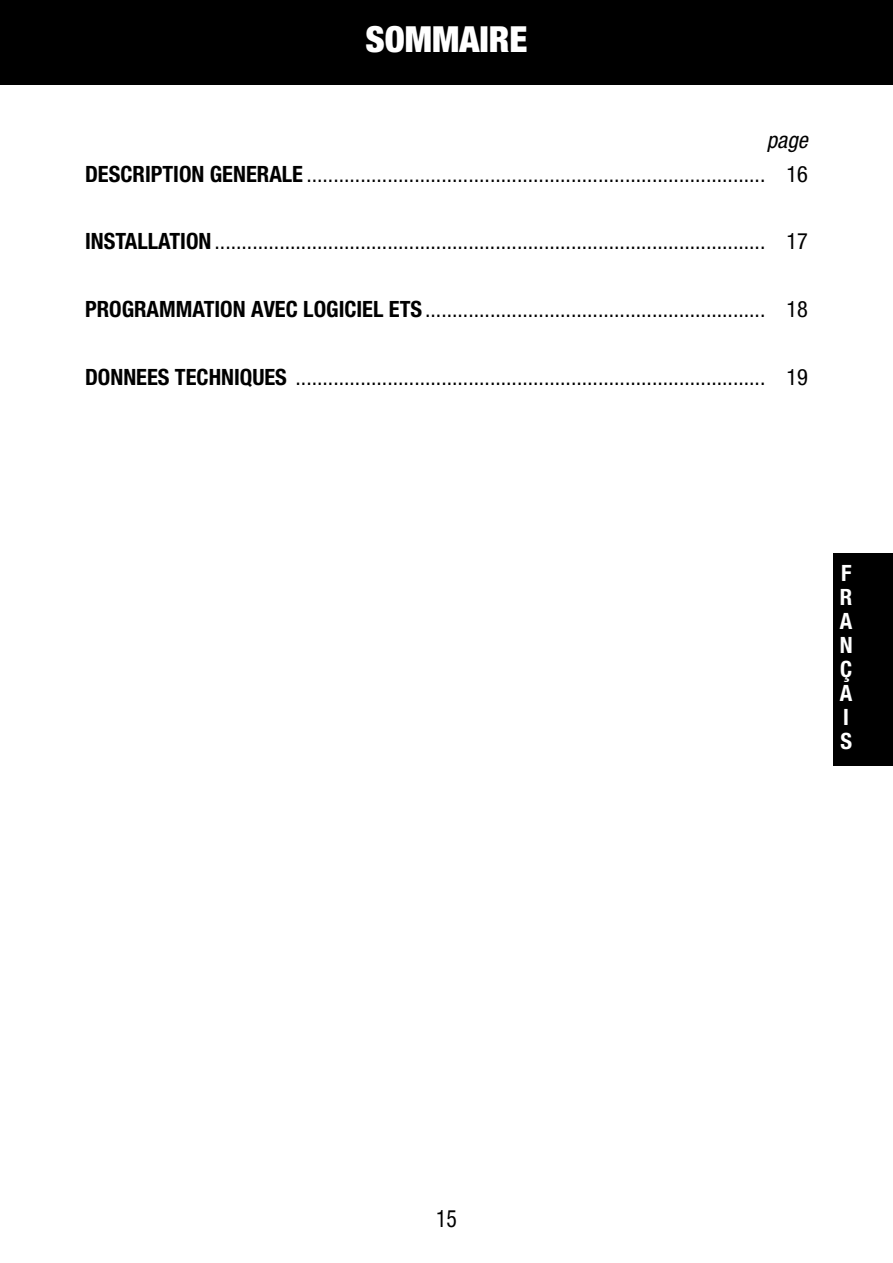
<style>
.page{position:relative;width:893px;height:1263px;background:#fff}
.page>*{position:absolute;margin:0;border:0;box-sizing:border-box;transform-origin:0 0}
.t1{font:900 condensed 36px "Helvetica Neue";color:#fff}
.t2{font:condensed 24px "Helvetica Neue";color:#000;scale:.9 1}
.t3{font:condensed 22.5px/33.9px "Helvetica Neue";color:#000;text-align:right}
.t4{font:700 condensed 22.5px/24px "Helvetica Neue";color:#fff}
.s1{font-style:italic}
.s2{font-weight:700}
</style>
<div class="page">
<div style="left:0;top:0;width:893px;height:85px;background:#000"></div>
<div style="left:833px;top:553px;width:60px;height:212px;background:#000"></div>
<h1 class="t1" style="left:366px;top:26px;width:163px">SOMMAIRE</h1>
<p class="t3" style="left:85px;top:125px;width:724px"><span class="s1">page<br></span><span class="s2">DESCRIPTION GENERALE</span> ..................................................................................... 16</p>
<p class="t3" style="left:85px;top:226px;width:724px"><span class="s2">INSTALLATION</span>...................................................................................................... 17</p>
<p class="t3" style="left:85px;top:294px;width:724px"><span class="s2">PROGRAMMATION AVEC LOGICIEL ETS</span> ............................................................... 18</p>
<p class="t3" style="left:85px;top:362px;width:724px"><span class="s2">DONNEES TECHNIQUES</span> ....................................................................................... 19</p>
<p class="t4" style="left:840px;top:563px;width:14px">F<br>R<br>A<br>N<br>Ç<br>A<br>I<br>S</p>
<p class="t2" style="left:436px;top:1209px;width:25px">15</p>
</div>
